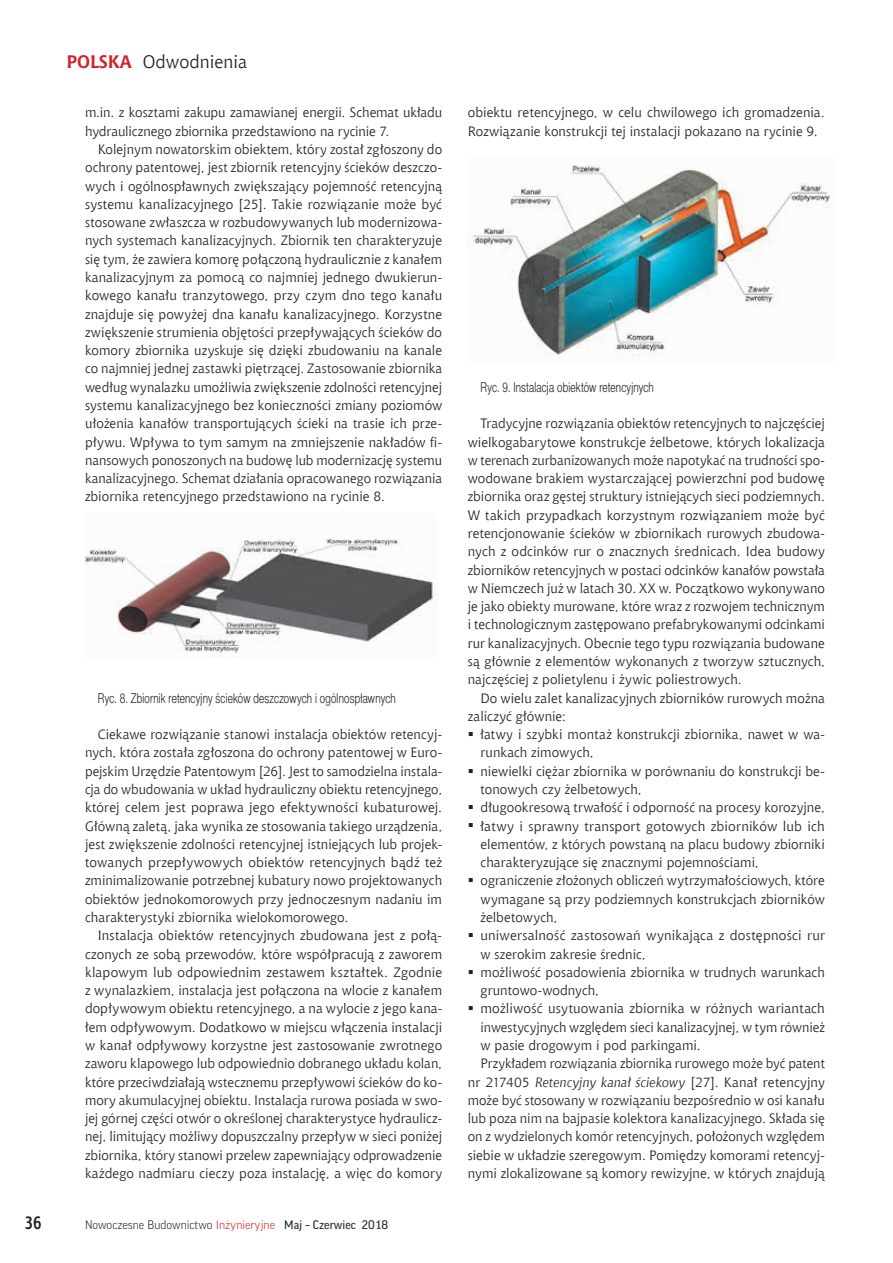
<style>
.page{position:relative;width:893px;height:1263px;background:#fff}
.page>*{position:absolute;margin:0;border:0;box-sizing:border-box;transform-origin:0 0}
.t1{font:18px "Chianti EU";color:#231f20}
.t2{font:700 18px "Aerton Cnd EFN";color:#231f20}
.t3{font:13.5px/18.3px "Chianti EU";letter-spacing:.005em;color:#231f20;text-align:justify}
.t4{font:13.5px "Switzer Cnd EFN Light";letter-spacing:.015em;color:#231f20;scale:.9 1}
.t5{font:300 12px "Good Pro";color:#231f20}
.s1{font-weight:700;color:#d1232a}
.s2{color:#d1232a}
.s3{font-weight:400}
.s4{font-style:italic}
</style>
<div class="page">
<img style="left:85px;top:538px;width:351px;height:116px">
<img style="left:468px;top:158px;width:363px;height:199px">
<h1 class="t1" style="left:66px;top:51px;width:182px"><span class="s1">POLSKA</span> Odwodnienia</h1>
<p class="t3" style="left:85px;top:103px;width:359px">m.in. z kosztami zakupu zamawianej energii. Schemat układu hydraulicznego zbiornika przedstawiono na rycinie 7.</p>
<p class="t3" style="left:85px;top:140px;width:359px;text-indent:13px">Kolejnym nowatorskim obiektem, który został zgłoszony do ochrony patentowej, jest zbiornik retencyjny ścieków deszczo&shy;wych i ogólnospławnych zwiększający pojemność retencyjną systemu kanalizacyjnego [25]. Takie rozwiązanie może być stosowane zwłaszcza w rozbudowywanych lub modernizowa&shy;nych systemach kanalizacyjnych. Zbiornik ten charakteryzuje się tym, że zawiera komorę połączoną hydraulicznie z kanałem kanalizacyjnym za pomocą co najmniej jednego dwukierun&shy;kowego kanału tranzytowego, przy czym dno tego kanału znajduje się powyżej dna kanału kanalizacyjnego. Korzystne zwiększenie strumienia objętości przepływających ścieków do komory zbiornika uzyskuje się dzięki zbudowaniu na kanale co najmniej jednej zastawki piętrzącej. Zastosowanie zbiornika według wynalazku umożliwia zwiększenie zdolności retencyjnej systemu kanalizacyjnego bez konieczności zmiany poziomów ułożenia kanałów transportujących ścieki na trasie ich prze&shy;pływu. Wpływa to tym samym na zmniejszenie nakładów fi&shy;nansowych ponoszonych na budowę lub modernizację systemu kanalizacyjnego. Schemat działania opracowanego rozwiązania zbiornika retencyjnego przedstawiono na rycinie 8.</p>
<p class="t4" style="left:98px;top:690px;width:333px">Ryc. 8. Zbiornik retencyjny ścieków deszczowych i ogólnospławnych</p>
<p class="t3" style="left:85px;top:725px;width:359px;text-indent:13px">Ciekawe rozwiązanie stanowi instalacja obiektów retencyj&shy;nych, która została zgłoszona do ochrony patentowej w Euro&shy;pejskim Urzędzie Patentowym [26]. Jest to samodzielna instala&shy;cja do wbudowania w układ hydrauliczny obiektu retencyjnego, której celem jest poprawa jego efektywności kubaturowej.<br>Główną zaletą, jaka wynika ze stosowania takiego urządzenia, jest zwiększenie zdolności retencyjnej istniejących lub projek&shy;towanych przepływowych obiektów retencyjnych bądź też zminimalizowanie potrzebnej kubatury nowo projektowanych obiektów jednokomorowych przy jednoczesnym nadaniu im charakterystyki zbiornika wielokomorowego.</p>
<p class="t3" style="left:85px;top:926px;width:359px;text-indent:13px">Instalacja obiektów retencyjnych zbudowana jest z połą&shy;czonych ze sobą przewodów, które współpracują z zaworem klapowym lub odpowiednim zestawem kształtek. Zgodnie z wynalazkiem, instalacja jest połączona na wlocie z kanałem dopływowym obiektu retencyjnego, a na wylocie z jego kana&shy;łem odpływowym. Dodatkowo w miejscu włączenia instalacji w kanał odpływowy korzystne jest zastosowanie zwrotnego zaworu klapowego lub odpowiednio dobranego układu kolan, które przeciwdziałają wstecznemu przepływowi ścieków do ko&shy;mory akumulacyjnej obiektu. Instalacja rurowa posiada w swo&shy;jej górnej części otwór o określonej charakterystyce hydraulicz&shy;nej, limitujący możliwy dopuszczalny przepływ w sieci poniżej zbiornika, który stanowi przelew zapewniający odprowadzenie każdego nadmiaru cieczy poza instalację, a więc do komory</p>
<h1 class="t2" style="left:25px;top:1212px;width:18px">36</h1>
<p class="t5" style="left:85px;top:1218px;width:305px">Nowoczesne Budownictwo <span class="s2">Inżynieryjne</span> <span class="s3">Maj – Czerwiec 2018</span></p>
<p class="t3" style="left:468px;top:103px;width:359px">obiektu retencyjnego, w celu chwilowego ich gromadzenia.<br>Rozwiązanie konstrukcji tej instalacji pokazano na rycinie 9.</p>
<p class="t4" style="left:480px;top:379px;width:194px">Ryc. 9. Instalacja obiektów retencyjnych</p>
<p class="t3" style="left:468px;top:414px;width:359px;text-indent:13px">Tradycyjne rozwiązania obiektów retencyjnych to najczęściej wielkogabarytowe konstrukcje żelbetowe, których lokalizacja w terenach zurbanizowanych może napotykać na trudności spo&shy;wodowane brakiem wystarczającej powierzchni pod budowę zbiornika oraz gęstej struktury istniejących sieci podziemnych.<br>W takich przypadkach korzystnym rozwiązaniem może być retencjonowanie ścieków w zbiornikach rurowych zbudowa&shy;nych z odcinków rur o znacznych średnicach. Idea budowy zbiorników retencyjnych w postaci odcinków kanałów powstała w Niemczech już w latach 30. XX w. Początkowo wykonywano je jako obiekty murowane, które wraz z rozwojem technicznym i technologicznym zastępowano prefabrykowanymi odcinkami rur kanalizacyjnych. Obecnie tego typu rozwiązania budowane są głównie z elementów wykonanych z tworzyw sztucznych, najczęściej z polietylenu i żywic poliestrowych.</p>
<p class="t3" style="left:468px;top:688px;width:359px;text-indent:13px">Do wielu zalet kanalizacyjnych zbiorników rurowych można zaliczyć głównie:</p>
<p class="t3" style="left:480px;top:725px;width:346px">łatwy i szybki montaż konstrukcji zbiornika, nawet w wa-</p>
<p class="t3" style="left:480px;top:743px;width:115px">runkach zimowych,</p>
<p class="t3" style="left:480px;top:762px;width:346px">niewielki ciężar zbiornika w porównaniu do konstrukcji be-</p>
<p class="t3" style="left:480px;top:780px;width:163px">tonowych czy żelbetowych,</p>
<p class="t3" style="left:480px;top:798px;width:346px">długookresową trwałość i odporność na procesy korozyjne,</p>
<p class="t3" style="left:480px;top:816px;width:346px">łatwy i sprawny transport gotowych zbiorników lub ich</p>
<p class="t3" style="left:480px;top:835px;width:346px">elementów, z których powstaną na placu budowy zbiorniki</p>
<p class="t3" style="left:480px;top:853px;width:280px">charakteryzujące się znacznymi pojemnościami,</p>
<p class="t3" style="left:480px;top:871px;width:346px">ograniczenie złożonych obliczeń wytrzymałościowych, które</p>
<p class="t3" style="left:480px;top:890px;width:346px">wymagane są przy podziemnych konstrukcjach zbiorników</p>
<p class="t3" style="left:480px;top:908px;width:78px">żelbetowych,</p>
<p class="t3" style="left:480px;top:926px;width:346px">uniwersalność zastosowań wynikająca z dostępności rur</p>
<p class="t3" style="left:480px;top:944px;width:167px">w szerokim zakresie średnic,</p>
<p class="t3" style="left:480px;top:963px;width:346px">możliwość posadowienia zbiornika w trudnych warunkach</p>
<p class="t3" style="left:480px;top:981px;width:120px">gruntowo-wodnych,</p>
<p class="t3" style="left:480px;top:999px;width:346px">możliwość usytuowania zbiornika w różnych wariantach</p>
<p class="t3" style="left:480px;top:1018px;width:346px">inwestycyjnych względem sieci kanalizacyjnej, w tym również</p>
<p class="t3" style="left:480px;top:1036px;width:222px">w pasie drogowym i pod parkingami.</p>
<p class="t3" style="left:480px;top:1054px;width:346px">Przykładem rozwiązania zbiornika rurowego może być patent</p>
<p class="t3" style="left:468px;top:1072px;width:359px">nr 217405 <span class="s4">Retencyjny kanał ściekowy</span> [27]. Kanał retencyjny</p>
<p class="t3" style="left:468px;top:1091px;width:359px">może być stosowany w rozwiązaniu bezpośrednio w osi kanału</p>
<p class="t3" style="left:468px;top:1109px;width:359px">lub poza nim na bajpasie kolektora kanalizacyjnego. Składa się</p>
<p class="t3" style="left:468px;top:1127px;width:359px">on z wydzielonych komór retencyjnych, położonych względem</p>
<p class="t3" style="left:468px;top:1146px;width:359px">siebie w układzie szeregowym. Pomiędzy komorami retencyj-</p>
<p class="t3" style="left:468px;top:1164px;width:359px">nymi zlokalizowane są komory rewizyjne, w których znajdują</p>
</div>
